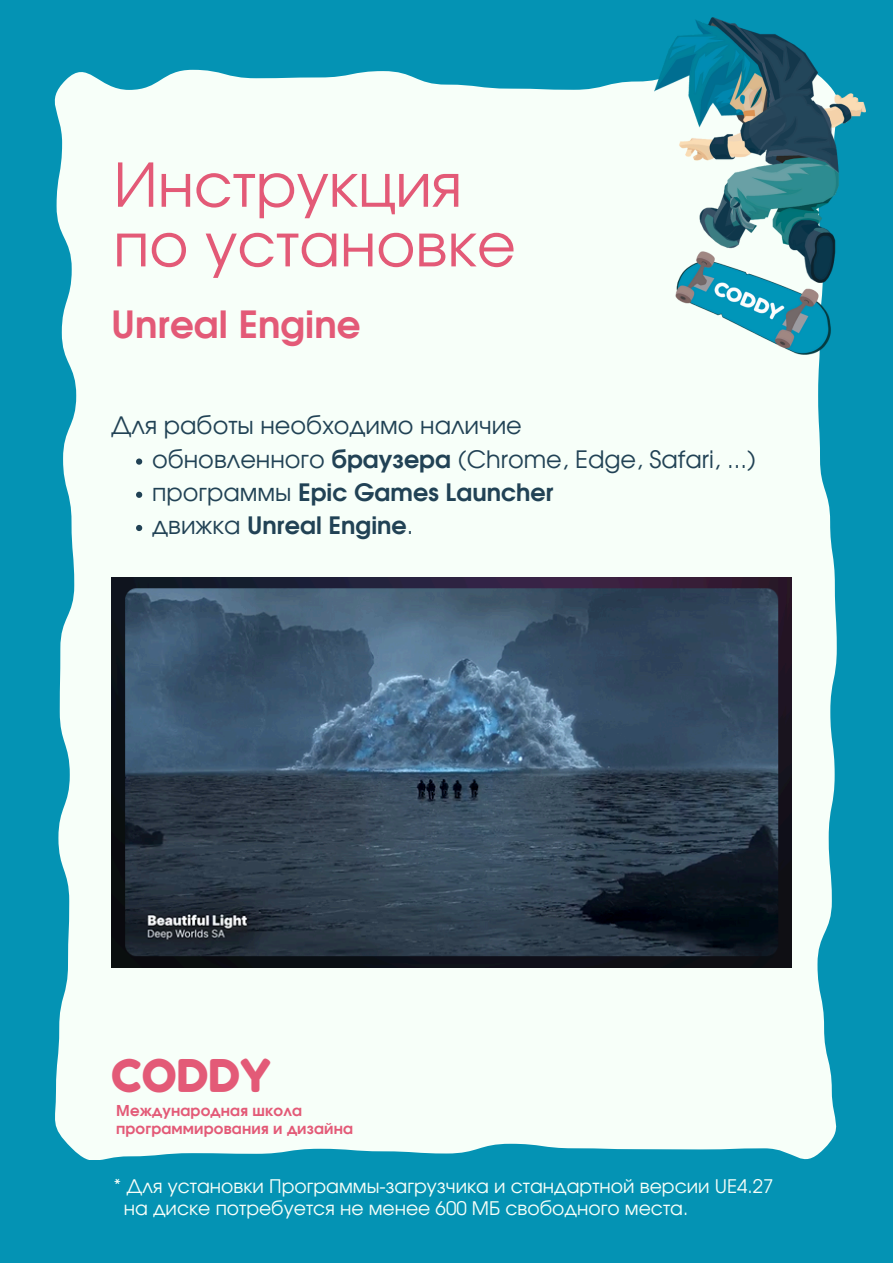
<style>
.page{position:relative;width:893px;height:1263px;background:#0493b4}
.page>*{position:absolute;margin:0;border:0;box-sizing:border-box;transform-origin:0 0}
.t1{font:60px/59.6px "Evolventa";color:#e35a77}
.t2{font:45px "Fredoka One";color:#e35a77}
.t3{font:700 37.5px "Evolventa";color:#e35a77}
.t4{font:24px "Evolventa";color:#214255}
.t5{font:700 24px "Evolventa";color:#214255}
.t6{font:18.75px/22.5px "Evolventa";color:#f7fff9}
.t7{font:700 15px "Evolventa";letter-spacing:.01em;color:#e35a77}
.s1{font-weight:700}
.s2{font-weight:400}
</style>
<div class="page">
<div style="left:55px;top:69px;width:782px;height:1090px;background:#f7fff9"></div>
<img style="left:655px;top:18px;width:210px;height:337px">
<svg style="left:136px;top:458px;width:6px;height:7px"></svg>
<svg style="left:136px;top:492px;width:6px;height:6px"></svg>
<svg style="left:136px;top:525px;width:6px;height:6px"></svg>
<img style="left:111px;top:577px;width:680px;height:391px">
<h1 class="t1" style="left:113px;top:159px;width:404px">Инструкция по установке</h1>
<p class="t3" style="left:111px;top:308px;width:251px">Unreal Engine</p>
<p class="t4" style="left:111px;top:415px;width:412px">Для работы необходимо наличие</p>
<p class="t4" style="left:152px;top:448px;width:605px">обновленного <span class="s1">браузера</span> (Chrome, Edge, Safari, ...)</p>
<p class="t5" style="left:152px;top:481px;width:403px"><span class="s2">программы</span> Epic Games Launcher</p>
<h2 class="t5" style="left:152px;top:515px;width:263px"><span class="s2">движка</span> Unreal Engine<span class="s2">.</span></h2>
<h3 class="t2" style="left:111px;top:1048px;width:161px">CODDY</h3>
<h4 class="t7" style="left:116px;top:1103px;width:187px">Международная школа</h4>
<p class="t7" style="left:116px;top:1121px;width:238px">программирования и дизайна</p>
<p class="t6" style="left:124px;top:1176px;width:651px;text-indent:-10px">* Для установки Программы-загрузчика и стандартной версии UE4.27 на диске потребуется не менее 600 МБ свободного места.</p>
</div>
